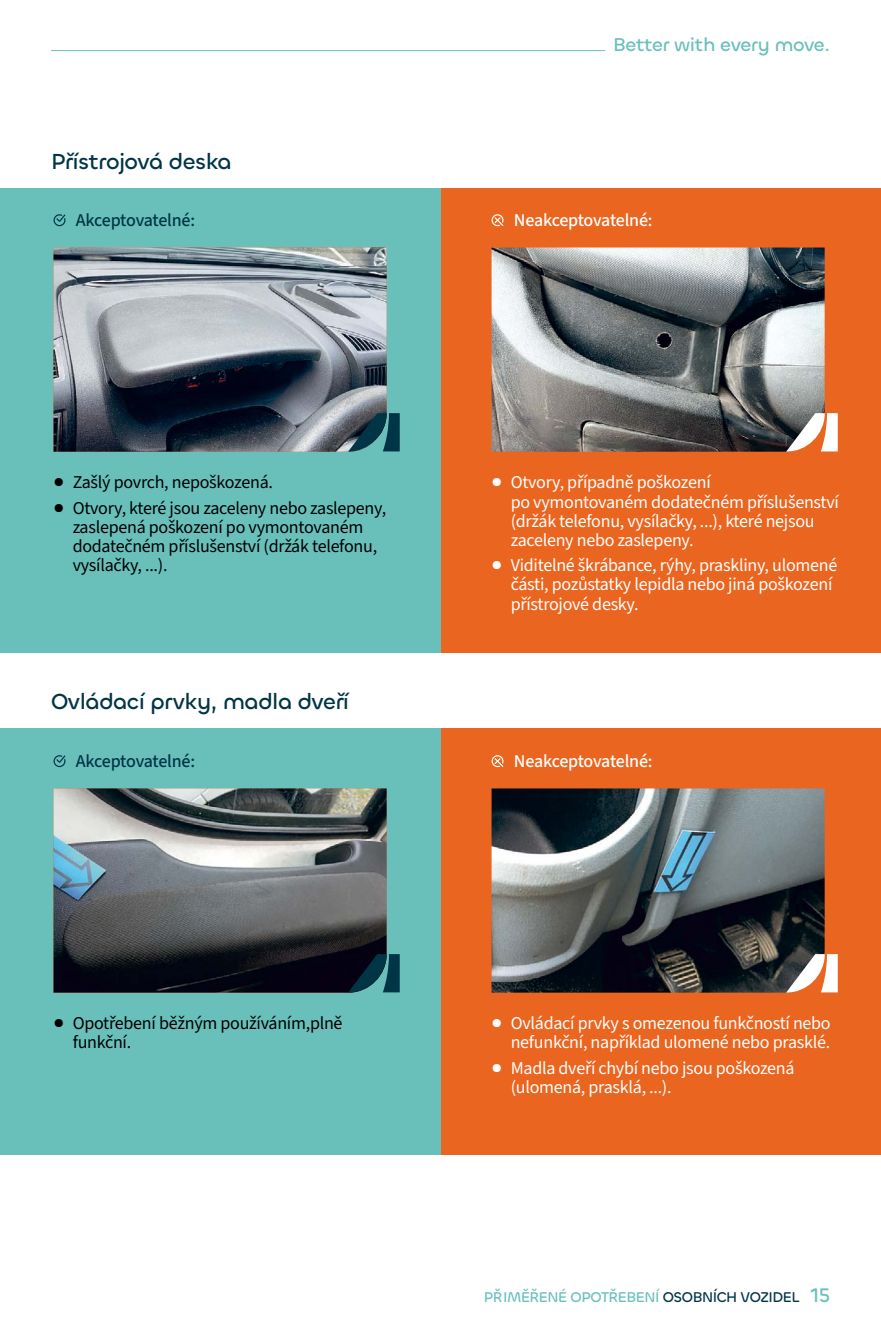
<style>
.page{position:relative;width:881px;height:1340px;background:#fff}
.page>*{position:absolute;margin:0;border:0;box-sizing:border-box;transform-origin:0 0}
.podnadpis_k_odstavcovému_textu{font:500 22.5px "Chillax";letter-spacing:-.02em;color:#003546}
.t1{font:500 19.12px "Chillax";letter-spacing:-.02em;color:#69c0bb}
.text_s_odrážkou_do_boxů_negativ{font:18px/19.1px "Source Sans 3";letter-spacing:-.015em;color:#fff}
.text_s_odrážkou_do_boxů{font:18px/19.1px "Source Sans 3";letter-spacing:-.015em;color:#000}
.text_s_odrážkou__small_size{font:500 18px "Source Sans 3";letter-spacing:-.025em;color:#fff}
.text_s_odrážkou__small_size-2{font:500 18px "Source Sans 3";letter-spacing:-.025em;color:#003546}
.t2{font:500 14.62px "Chillax";letter-spacing:-.03em;color:#69c0bb}
.s1{color:#003546}
.s2{font-size:20.25px}
</style>
<div class="page">
<hr style="left:51px;top:50px;width:554px;height:1px;background:#69c0bb">
<div style="left:440px;top:188px;width:440px;height:464px;background:#ea651f"></div>
<div style="left:440px;top:729px;width:440px;height:426px;background:#ea651f"></div>
<svg style="left:491px;top:214px;width:12px;height:12px"></svg>
<svg style="left:491px;top:755px;width:12px;height:12px"></svg>
<img style="left:491px;top:247px;width:333px;height:204px">
<svg style="left:785px;top:413px;width:52px;height:38px;background:#c1aea3"></svg>
<img style="left:491px;top:788px;width:333px;height:204px">
<svg style="left:785px;top:954px;width:52px;height:38px;background:#beaba0"></svg>
<div style="left:0;top:188px;width:440px;height:464px;background:#69c0bb"></div>
<div style="left:0;top:729px;width:440px;height:426px;background:#69c0bb"></div>
<svg style="left:53px;top:214px;width:12px;height:12px"></svg>
<svg style="left:53px;top:755px;width:12px;height:12px"></svg>
<img style="left:53px;top:247px;width:333px;height:204px">
<img style="left:53px;top:788px;width:333px;height:204px">
<svg style="left:348px;top:413px;width:51px;height:38px;background:#27525d"></svg>
<svg style="left:348px;top:954px;width:51px;height:38px;background:#123a48"></svg>
<p class="podnadpis_k_odstavcovému_textu" style="left:51px;top:147px;width:182px">Přístrojová deska</p>
<p class="text_s_odrážkou__small_size-2" style="left:76px;top:208px;width:121px">Akceptovatelné:</p>
<p class="text_s_odrážkou_do_boxů" style="left:53px;top:473px;width:221px">● Zašlý povrch, nepoškozená.</p>
<p class="text_s_odrážkou_do_boxů" style="left:73px;top:499px;width:315px;text-indent:-19px">● Otvory, které jsou zaceleny nebo zaslepeny, zaslepená poškození po vymontovaném dodatečném příslušenství (držák telefonu, vysílačky, ...).</p>
<p class="podnadpis_k_odstavcovému_textu" style="left:51px;top:687px;width:299px">Ovládací prvky, madla dveří</p>
<p class="text_s_odrážkou__small_size-2" style="left:76px;top:749px;width:121px">Akceptovatelné:</p>
<p class="text_s_odrážkou_do_boxů" style="left:73px;top:1014px;width:271px;text-indent:-19px">● Opotřebení běžným používáním,plně funkční.</p>
<p class="t1" style="left:613px;top:32px;width:218px">Better with every move.</p>
<p class="text_s_odrážkou__small_size" style="left:513px;top:208px;width:140px">Neakceptovatelné:</p>
<p class="text_s_odrážkou_do_boxů_negativ" style="left:510px;top:473px;width:329px;text-indent:-19px">● Otvory, případně poškození<br>po vymontovaném dodatečném příslušenství (držák telefonu, vysílačky, ...), které nejsou zaceleny nebo zaslepeny.</p>
<p class="text_s_odrážkou_do_boxů_negativ" style="left:510px;top:556px;width:328px;text-indent:-19px">● Viditelné škrábance, rýhy, praskliny, ulomené části, pozůstatky lepidla nebo jiná poškození přístrojové desky.</p>
<p class="text_s_odrážkou__small_size" style="left:513px;top:749px;width:140px">Neakceptovatelné:</p>
<p class="text_s_odrážkou_do_boxů_negativ" style="left:491px;top:1014px;width:340px;text-align:right">● Ovládací prvky s omezenou funkčností nebo nefunkční, například ulomené nebo prasklé.</p>
<p class="text_s_odrážkou_do_boxů_negativ" style="left:510px;top:1059px;width:285px;text-indent:-19px">● Madla dveří chybí nebo jsou poškozená (ulomená, prasklá, ...).</p>
<p class="t2" style="left:483px;top:1287px;width:347px">PŘ IMĚŘENÉ OPOTŘEBENÍ <span class="s1">OSOBNÍCH VOZIDEL</span> <span class="s2">15</span></p>
</div>
